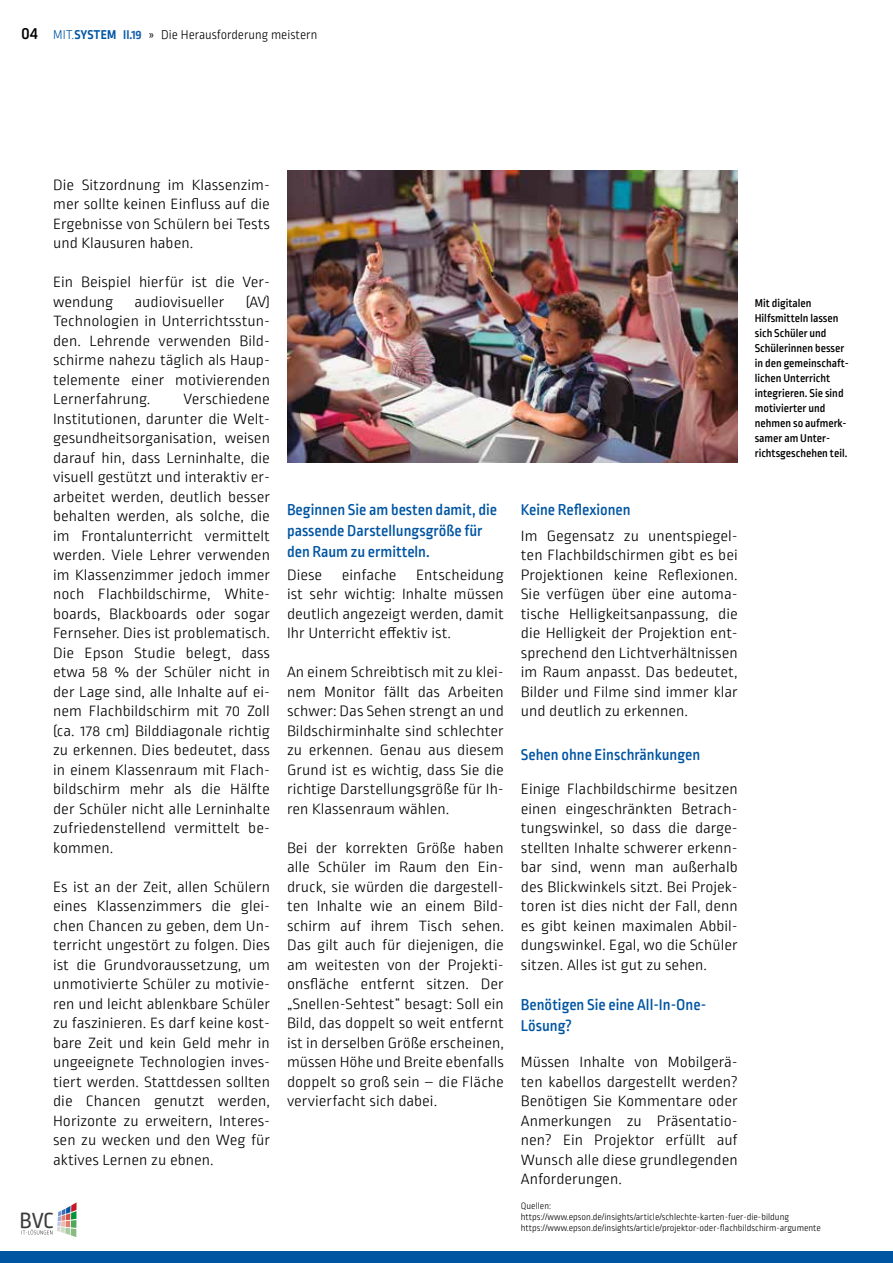
<style>
.page{position:relative;width:893px;height:1263px;background:#fff}
.page>*{position:absolute;margin:0;border:0;box-sizing:border-box;transform-origin:0 0}
.t1{font:23.1px "Ropa Soft Pro";color:#3c3c3b}
.t2{font:500 16.5px/21px "Ropa Soft Pro";color:#0055a3}
.t3{font:300 15.75px/19.5px "Ropa Soft Pro";color:#000;text-align:justify;scale:1.08 1}
.t4{font:300 13.5px "Ropa Soft Pro";color:#000}
.t5{font:500 12px/15px "Ropa Soft Pro";color:#000}
.t6{font:300 9.75px/11.2px "Ropa Soft Pro";color:#000}
.s1{font-weight:500;font-size:18px}
.s2{color:#0055a3}
.s3{font-weight:700;color:#0055a3}
.s4{font-weight:700;color:#1761ac}
</style>
<div class="page">
<svg style="left:22px;top:1202px;width:55px;height:35px"></svg>
<div style="left:0;top:1252px;width:893px;height:11px;background:#0055a3"></div>
<img style="left:287px;top:170px;width:451px;height:293px">
<p class="t4" style="left:21px;top:28px;width:298px"><span class="s1">04</span> <span class="s2">MIT.</span><span class="s3">SYSTEM</span> <span class="s4">II.19</span> » Die Herausforderung meistern</p>
<p class="t3" style="left:53px;top:176px;width:202px">Die Sitzordnung im Klassenzim&shy;mer sollte keinen Einfluss auf die Ergebnisse von Schülern bei Tests und Klausuren haben.</p>
<p class="t3" style="left:53px;top:273px;width:202px">Ein Beispiel hierfür ist die Ver&shy;wendung</p>
<p class="t3" style="left:53px;top:293px;width:202px;text-indent:193px">(AV)<br>Technologien in Unterrichtsstun&shy;den. Lehrende verwenden Bild&shy;schirme nahezu täglich als Haup&shy;telemente einer motivierenden Lernerfahrung.</p>
<p class="t3" style="left:135px;top:293px;width:85px">audiovisueller</p>
<p class="t3" style="left:53px;top:390px;width:202px;text-indent:130px">Verschiedene Institutionen, darunter die Welt&shy;gesundheitsorganisation, weisen darauf hin, dass Lerninhalte, die visuell gestützt und interaktiv er&shy;arbeitet werden, deutlich besser behalten werden, als solche, die im Frontalunterricht vermittelt werden. Viele Lehrer verwenden im Klassenzimmer jedoch immer noch Flachbildschirme, White&shy;boards, Blackboards oder sogar Fernseher. Dies ist problematisch.<br>Die Epson Studie belegt, dass etwa 58 % der Schüler nicht in der Lage sind, alle Inhalte auf ei&shy;nem Flachbildschirm mit 70 Zoll (ca. 178 cm) Bilddiagonale richtig zu erkennen. Dies bedeutet, dass in einem Klassenraum mit Flach&shy;bildschirm mehr als die Hälfte der Schüler nicht alle Lerninhalte zufriedenstellend vermittelt be&shy;kommen.</p>
<p class="t3" style="left:53px;top:878px;width:202px">Es ist an der Zeit, allen Schülern eines Klassenzimmers die glei&shy;chen Chancen zu geben, dem Un&shy;terricht ungestört zu folgen. Dies ist die Grundvoraussetzung, um unmotivierte Schüler zu motivie&shy;ren und leicht ablenkbare Schüler zu faszinieren. Es darf keine kost&shy;bare Zeit und kein Geld mehr in ungeeignete Technologien inves&shy;tiert werden. Stattdessen sollten die Chancen genutzt werden, Horizonte zu erweitern, Interes&shy;sen zu wecken und den Weg für aktives Lernen zu ebnen.</p>
<p class="t2" style="left:287px;top:500px;width:212px">Beginnen Sie am besten damit, die passende Darstellungsgröße für den Raum zu ermitteln.</p>
<p class="t3" style="left:287px;top:566px;width:202px">Diese einfache Entscheidung ist sehr wichtig: Inhalte müssen deutlich angezeigt werden, damit Ihr Unterricht effektiv ist.</p>
<p class="t3" style="left:287px;top:663px;width:202px">An einem Schreibtisch mit zu klei&shy;nem Monitor fällt das Arbeiten schwer: Das Sehen strengt an und Bildschirminhalte sind schlechter zu erkennen. Genau aus diesem Grund ist es wichtig, dass Sie die richtige Darstellungsgröße für Ih&shy;ren Klassenraum wählen.</p>
<p class="t3" style="left:287px;top:839px;width:202px">Bei der korrekten Größe haben alle Schüler im Raum den Ein&shy;druck, sie würden die dargestell&shy;ten Inhalte wie an einem Bild&shy;schirm auf ihrem Tisch sehen.<br>Das gilt auch für diejenigen, die am weitesten von der Projekti&shy;onsfläche entfernt sitzen. Der „Snellen-Sehtest“ besagt: Soll ein Bild, das doppelt so weit entfernt ist in derselben Größe erscheinen, müssen Höhe und Breite ebenfalls doppelt so groß sein – die Fläche vervierfacht sich dabei.</p>
<p class="t5" style="left:755px;top:296px;width:96px">Mit digitalen<br>Hilfsmitteln lassen sich Schüler und<br>Schülerinnen besser in den gemeinschaft&shy;lichen Unterricht integrieren. Sie sind motivierter und nehmen so aufmerk&shy;samer am Unter&shy;richtsgeschehen teil.</p>
<p class="t2" style="left:521px;top:500px;width:111px">Keine Reflexionen</p>
<p class="t3" style="left:521px;top:527px;width:202px">Im Gegensatz zu unentspiegel&shy;ten Flachbildschirmen gibt es bei Projektionen keine Reflexionen.<br>Sie verfügen über eine automa&shy;tische Helligkeitsanpassung, die die Helligkeit der Projektion ent&shy;sprechend den Lichtverhältnissen im Raum anpasst. Das bedeutet, Bilder und Filme sind immer klar und deutlich zu erkennen.</p>
<p class="t2" style="left:521px;top:745px;width:181px">Sehen ohne Einschränkungen</p>
<p class="t3" style="left:521px;top:780px;width:202px">Einige Flachbildschirme besitzen einen eingeschränkten Betrach&shy;tungswinkel, so dass die darge&shy;stellten Inhalte schwerer erkenn&shy;bar sind, wenn man außerhalb des Blickwinkels sitzt. Bei Projek&shy;toren ist dies nicht der Fall, denn es gibt keinen maximalen Abbil&shy;dungswinkel. Egal, wo die Schüler sitzen. Alles ist gut zu sehen.</p>
<p class="t2" style="left:521px;top:995px;width:187px">Benötigen Sie eine All-In-One-<br>Lösung?</p>
<p class="t3" style="left:521px;top:1053px;width:202px">Müssen Inhalte von Mobilgerä&shy;ten kabellos dargestellt werden?<br>Benötigen Sie Kommentare oder Anmerkungen zu Präsentatio&shy;nen? Ein Projektor erfüllt auf Wunsch alle diese grundlegenden Anforderungen.</p>
<h1 class="t1" style="left:20px;top:1207px;width:36px">BVC</h1>
<p class="t6" style="left:521px;top:1200px;width:302px">Quellen: https://www.epson.de/insights/article/schlechte-karten-fuer-die-bildung https://www.epson.de/insights/article/projektor-oder-flachbildschirm-argumente</p>
</div>
